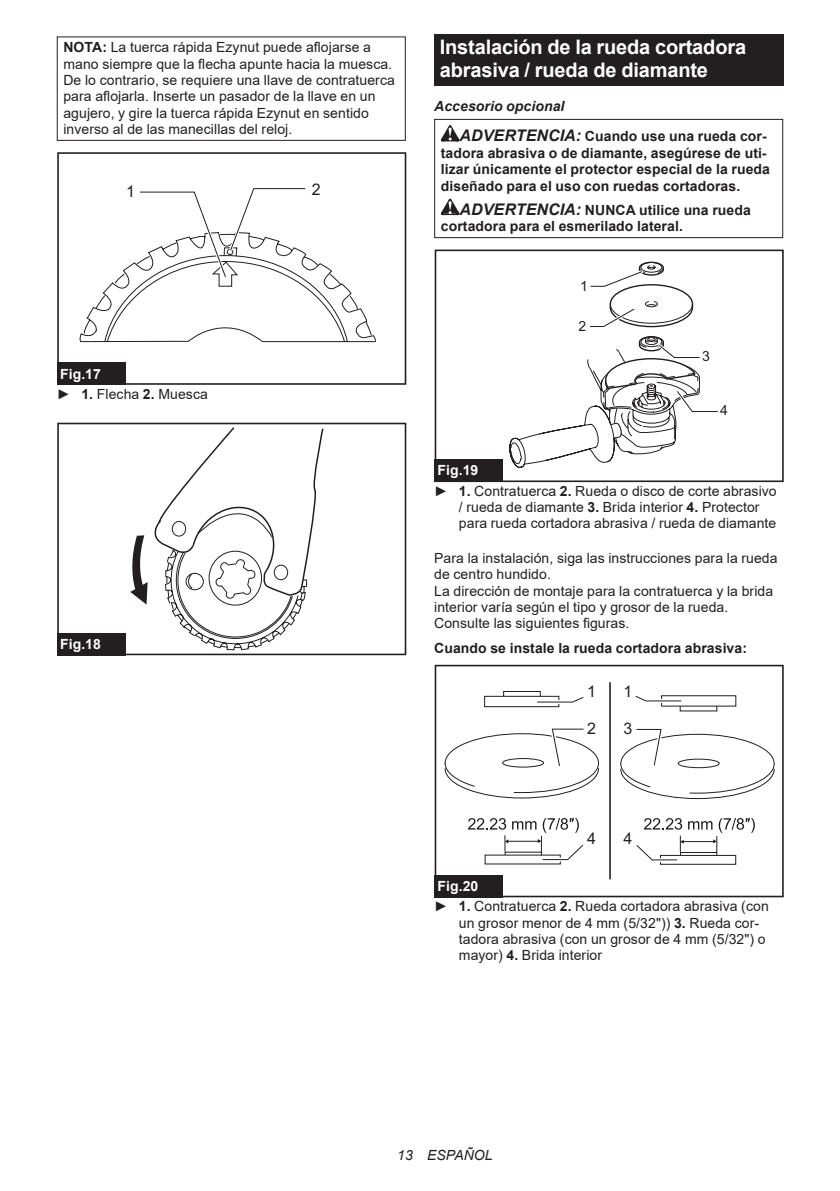
<style>
.page{position:relative;width:840px;height:1191px;background:#fff}
.page>*{position:absolute;margin:0;border:0;box-sizing:border-box;transform-origin:0 0}
.t1{font:700 20px/23.4px "Arial";letter-spacing:-.01em;color:#fff}
.t2{font:16px "Arial";color:#231f20}
.t3{font:14px/16.4px "Arial";letter-spacing:.005em;color:#231f20}
.t4{font:700 14px/16.4px "Arial";letter-spacing:.005em;color:#231f20}
.t5{font:italic 14px "Arial";letter-spacing:.005em;color:#231f20}
.t6{font:700 14px "Arial";color:#fff}
.s1{font-weight:700}
.s2{font-weight:700;color:#fff}
.s3{font-style:italic}
.s4{font-style:italic;font-size:16px}
</style>
<div class="page">
<div style="left:57px;top:36px;width:348px;height:105px;border:1px solid #231f20"></div>
<svg style="left:57px;top:152px;width:349px;height:233px"></svg>
<div style="left:57px;top:362px;width:68px;height:23px;background:#231f20"></div>
<svg style="left:57px;top:423px;width:349px;height:232px"></svg>
<div style="left:57px;top:633px;width:68px;height:22px;background:#231f20"></div>
<div style="left:434px;top:34px;width:348px;height:52px;background:#231f20"></div>
<svg style="left:440px;top:125px;width:19px;height:16px"></svg>
<svg style="left:440px;top:199px;width:19px;height:16px"></svg>
<div style="left:434px;top:119px;width:348px;height:119px;border:1px solid #231f20"></div>
<div style="left:434px;top:249px;width:349px;height:233px;border:2px solid #231f20"></div>
<svg style="left:589px;top:261px;width:104px;height:67px"></svg>
<svg style="left:509px;top:336px;width:209px;height:132px"></svg>
<div style="left:434px;top:459px;width:68px;height:23px;background:#231f20"></div>
<svg style="left:434px;top:665px;width:349px;height:232px"></svg>
<div style="left:434px;top:875px;width:68px;height:22px;background:#231f20"></div>
<p class="t3" style="left:63px;top:39px;width:333px"><span class="s1">NOTA:</span> La tuerca rápida Ezynut puede aflojarse a mano siempre que la flecha apunte hacia la muesca.<br>De lo contrario, se requiere una llave de contratuerca para aflojarla. Inserte un pasador de la llave en un agujero, y gire la tuerca rápida Ezynut en sentido inverso al de las manecillas del reloj.</p>
<p class="t2" style="left:126px;top:181px;width:10px">1</p>
<p class="t2" style="left:311px;top:179px;width:10px">2</p>
<p class="t3" style="left:57px;top:363px;width:152px;line-height:20.2px"><span class="s2">Fig.17<br></span>► <span class="s1">1.</span> Flecha <span class="s1">2.</span> Muesca</p>
<p class="t6" style="left:60px;top:634px;width:42px">Fig.18</p>
<h1 class="t1" style="left:439px;top:36px;width:307px">Instalación de la rueda cortadora abrasiva / rueda de diamante</h1>
<p class="t4" style="left:459px;top:91px;width:308px;line-height:30.6px;text-indent:-25px"><span class="s3">Accesorio opcional<br></span><span class="s4">ADVERTENCIA:</span> Cuando use una rueda cor-</p>
<p class="t4" style="left:440px;top:145px;width:330px">tadora abrasiva o de diamante, asegúrese de uti&shy;lizar únicamente el protector especial de la rueda diseñado para el uso con ruedas cortadoras.</p>
<p class="t4" style="left:440px;top:202px;width:311px;text-indent:19px"><span class="s4">ADVERTENCIA:</span> NUNCA utilice una rueda cortadora para el esmerilado lateral.</p>
<p class="t3" style="left:579px;top:277px;width:9px">1</p>
<p class="t3" style="left:578px;top:318px;width:9px">2</p>
<p class="t3" style="left:702px;top:348px;width:9px">3</p>
<p class="t3" style="left:720px;top:402px;width:9px">4</p>
<p class="t3" style="left:434px;top:460px;width:344px;line-height:20.2px"><span class="s2">Fig.19<br></span>► <span class="s1">1.</span> Contratuerca <span class="s1">2.</span> Rueda o disco de corte abrasivo</p>
<p class="t3" style="left:458px;top:499px;width:319px">/ rueda de diamante <span class="s1">3.</span> Brida interior <span class="s1">4.</span> Protector para rueda cortadora abrasiva / rueda de diamante</p>
<p class="t3" style="left:434px;top:550px;width:345px">Para la instalación, siga las instrucciones para la rueda de centro hundido.<br>La dirección de montaje para la contratuerca y la brida interior varía según el tipo y grosor de la rueda.<br>Consulte las siguientes figuras.</p>
<p class="t4" style="left:434px;top:640px;width:314px">Cuando se instale la rueda cortadora abrasiva:</p>
<p class="t2" style="left:587px;top:681px;width:10px">1</p>
<p class="t2" style="left:623px;top:681px;width:10px">1</p>
<p class="t2" style="left:587px;top:718px;width:10px">2</p>
<p class="t2" style="left:623px;top:718px;width:10px">3</p>
<p class="t2" style="left:587px;top:827px;width:10px">4</p>
<p class="t2" style="left:623px;top:827px;width:10px">4</p>
<p class="t3" style="left:434px;top:876px;width:336px;line-height:20.2px"><span class="s2">Fig.20<br></span>► <span class="s1">1.</span> Contratuerca <span class="s1">2.</span> Rueda cortadora abrasiva (con</p>
<p class="t3" style="left:458px;top:914px;width:308px">un grosor menor de 4 mm (5/32")) <span class="s1">3.</span> Rueda cor&shy;tadora abrasiva (con un grosor de 4 mm (5/32") o mayor) <span class="s1">4.</span> Brida interior</p>
<p class="t5" style="left:397px;top:1146px;width:97px">13 ESPAÑOL</p>
</div>
